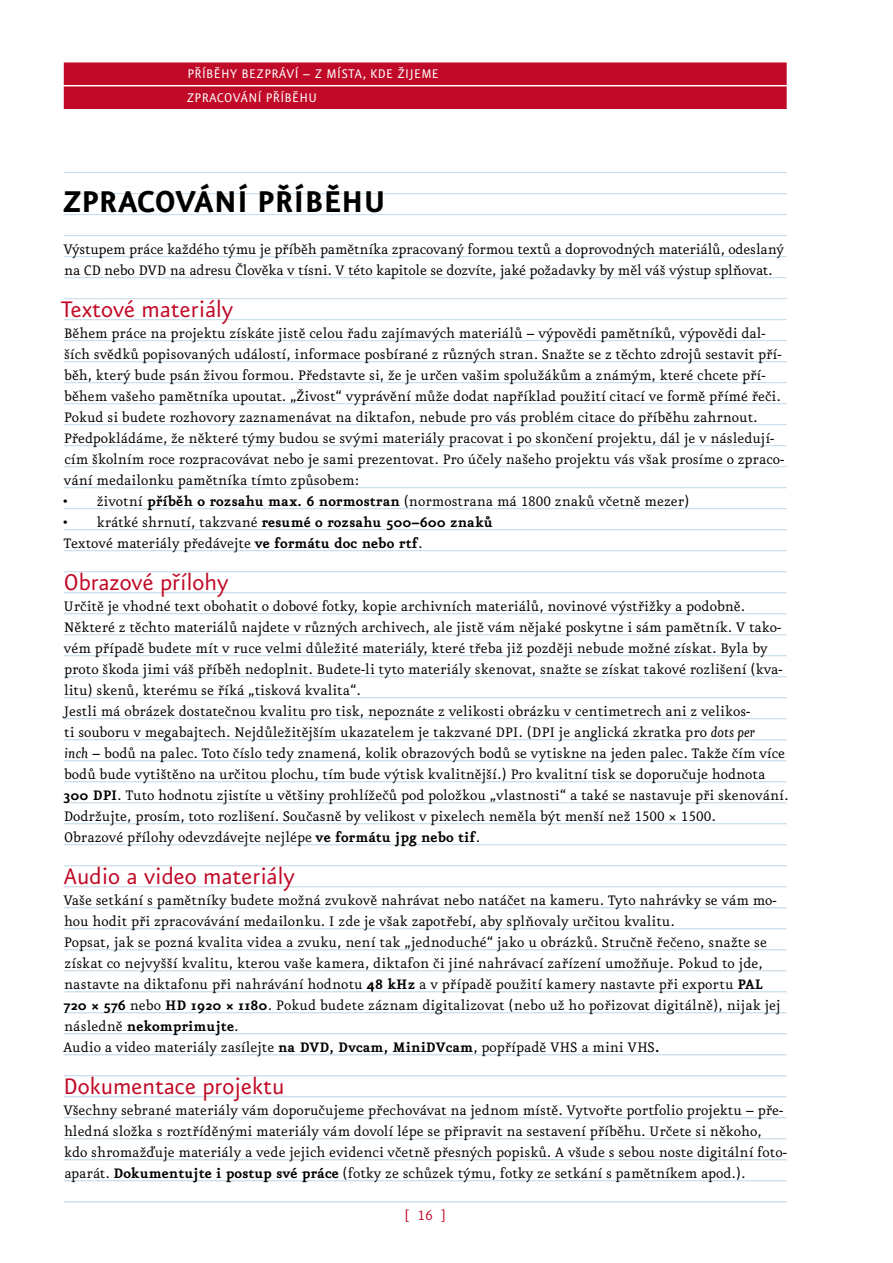
<style>
.page{position:relative;width:893px;height:1263px;background:#fff}
.page>*{position:absolute;margin:0;border:0;box-sizing:border-box;transform-origin:0 0}
.t1{font:700 36px "Eureka Sans OT";color:#000}
.t2{font:27px "Eureka Sans OT";color:#c10a27}
.t3{font:16.5px/21px "Eureka OT";color:#000}
.t4{font:16.5px "Eureka OT";color:#c10a27}
.t5{font:15px/24px "Eureka Sans OT";letter-spacing:.025em;color:#fff}
.s1{font-weight:700}
.s2{font-style:italic}
</style>
<div class="page">
<hr style="left:64px;top:172px;width:723px;height:1px;background:#cfe0eb">
<hr style="left:64px;top:193px;width:723px;height:1px;background:#cfe0eb">
<hr style="left:64px;top:214px;width:723px;height:1px;background:#cfe0eb">
<hr style="left:64px;top:235px;width:723px;height:1px;background:#cfe0eb">
<hr style="left:64px;top:256px;width:723px;height:1px;background:#cfe0eb">
<hr style="left:64px;top:277px;width:723px;height:1px;background:#cfe0eb">
<hr style="left:64px;top:298px;width:723px;height:1px;background:#cfe0eb">
<hr style="left:64px;top:319px;width:723px;height:1px;background:#cfe0eb">
<hr style="left:64px;top:340px;width:723px;height:1px;background:#cfe0eb">
<hr style="left:64px;top:361px;width:723px;height:1px;background:#cfe0eb">
<hr style="left:64px;top:382px;width:723px;height:1px;background:#cfe0eb">
<hr style="left:64px;top:403px;width:723px;height:1px;background:#cfe0eb">
<hr style="left:64px;top:424px;width:723px;height:1px;background:#cfe0eb">
<hr style="left:64px;top:445px;width:723px;height:1px;background:#cfe0eb">
<hr style="left:64px;top:466px;width:723px;height:1px;background:#cfe0eb">
<hr style="left:64px;top:487px;width:723px;height:1px;background:#cfe0eb">
<hr style="left:64px;top:508px;width:723px;height:1px;background:#cfe0eb">
<hr style="left:64px;top:529px;width:723px;height:1px;background:#cfe0eb">
<hr style="left:64px;top:550px;width:723px;height:1px;background:#cfe0eb">
<hr style="left:64px;top:571px;width:723px;height:1px;background:#cfe0eb">
<hr style="left:64px;top:592px;width:723px;height:1px;background:#cfe0eb">
<hr style="left:64px;top:613px;width:723px;height:1px;background:#cfe0eb">
<hr style="left:64px;top:634px;width:723px;height:1px;background:#cfe0eb">
<hr style="left:64px;top:655px;width:723px;height:1px;background:#cfe0eb">
<hr style="left:64px;top:676px;width:723px;height:1px;background:#cfe0eb">
<hr style="left:64px;top:697px;width:723px;height:1px;background:#cfe0eb">
<hr style="left:64px;top:718px;width:723px;height:1px;background:#cfe0eb">
<hr style="left:64px;top:739px;width:723px;height:1px;background:#cfe0eb">
<hr style="left:64px;top:760px;width:723px;height:1px;background:#cfe0eb">
<hr style="left:64px;top:781px;width:723px;height:1px;background:#cfe0eb">
<hr style="left:64px;top:802px;width:723px;height:1px;background:#cfe0eb">
<hr style="left:64px;top:823px;width:723px;height:1px;background:#cfe0eb">
<hr style="left:64px;top:844px;width:723px;height:1px;background:#cfe0eb">
<hr style="left:64px;top:865px;width:723px;height:1px;background:#cfe0eb">
<hr style="left:64px;top:886px;width:723px;height:1px;background:#cfe0eb">
<hr style="left:64px;top:907px;width:723px;height:1px;background:#cfe0eb">
<hr style="left:64px;top:928px;width:723px;height:1px;background:#cfe0eb">
<hr style="left:64px;top:949px;width:723px;height:1px;background:#cfe0eb">
<hr style="left:64px;top:970px;width:723px;height:1px;background:#cfe0eb">
<hr style="left:64px;top:991px;width:723px;height:1px;background:#cfe0eb">
<hr style="left:64px;top:1012px;width:723px;height:1px;background:#cfe0eb">
<hr style="left:64px;top:1033px;width:723px;height:1px;background:#cfe0eb">
<hr style="left:64px;top:1054px;width:723px;height:1px;background:#cfe0eb">
<hr style="left:64px;top:1075px;width:723px;height:1px;background:#cfe0eb">
<hr style="left:64px;top:1096px;width:723px;height:1px;background:#cfe0eb">
<hr style="left:64px;top:1117px;width:723px;height:1px;background:#cfe0eb">
<hr style="left:64px;top:1138px;width:723px;height:1px;background:#cfe0eb">
<hr style="left:64px;top:1159px;width:723px;height:1px;background:#cfe0eb">
<hr style="left:64px;top:1180px;width:723px;height:1px;background:#cfe0eb">
<hr style="left:64px;top:1201px;width:723px;height:1px;background:#cfe0eb">
<div style="left:64px;top:62px;width:723px;height:23px;background:#c10a27"></div>
<div style="left:64px;top:86px;width:723px;height:23px;background:#c10a27"></div>
<p class="t5" style="left:187px;top:62px;width:254px">Příběhy bezpráví – z místa, kde žijeme<br>ZPRACOVÁNÍ</p>
<p class="t5" style="left:266px;top:86px;width:16px">PŘÍBĚHU</p>
<h1 class="t1" style="left:63px;top:184px;width:324px">ZPRACOVÁNÍ PŘÍBĚHU</h1>
<p class="t3" style="left:63px;top:239px;width:722px">Výstupem práce každého týmu je příběh pamětníka zpracovaný formou textů a doprovodných materiálů, odeslaný na CD nebo DVD na adresu Člověka v tísni. V této kapitole se dozvíte, jaké požadavky by měl váš výstup splňovat.</p>
<h2 class="t2" style="left:61px;top:295px;width:174px">Textové materiály</h2>
<p class="t3" style="left:64px;top:323px;width:722px">Během práce na projektu získáte jistě celou řadu zajímavých materiálů – výpovědi pamětníků, výpovědi dal&shy;ších svědků popisovaných událostí, informace posbírané z různých stran. Snažte se z těchto zdrojů sestavit pří&shy;běh, který bude psán živou formou. Představte si, že je určen vašim spolužákům a známým, které chcete pří&shy;během vašeho pamětníka upoutat. „Živost“ vyprávění může dodat například použití citací ve formě přímé řeči.<br>Pokud si budete rozhovory zaznamenávat na diktafon, nebude pro vás problém citace do příběhu zahrnout.<br>Předpokládáme, že některé týmy budou se svými materiály pracovat i po skončení projektu, dál je v následují&shy;cím školním roce rozpracovávat nebo je sami prezentovat. Pro účely našeho projektu vás však prosíme o zpraco&shy;vání medailonku pamětníka tímto způsobem:</p>
<p class="t3" style="left:63px;top:491px;width:628px">• životní <span class="s1">příběh o rozsahu max. 6 normostran</span> (normostrana má 1800 znaků včetně mezer)</p>
<p class="t3" style="left:63px;top:512px;width:432px">• krátké shrnutí, takzvané <span class="s1">resumé o rozsahu 500–600 znaků<br></span>Textové materiály předávejte <span class="s1">ve formátu doc nebo rtf</span>.</p>
<h2 class="t2" style="left:64px;top:568px;width:166px">Obrazové přílohy</h2>
<p class="t3" style="left:63px;top:596px;width:727px">Určitě je vhodné text obohatit o dobové fotky, kopie archivních materiálů, novinové výstřižky a podobně.<br>Některé z těchto materiálů najdete v různých archivech, ale jistě vám nějaké poskytne i sám pamětník. V tako&shy;vém případě budete mít v ruce velmi důležité materiály, které třeba již později nebude možné získat. Byla by proto škoda jimi váš příběh nedoplnit. Budete-li tyto materiály skenovat, snažte se získat takové rozlišení (kva&shy;litu) skenů, kterému se říká „tisková kvalita“.<br>Jestli má obrázek dostatečnou kvalitu pro tisk, nepoznáte z velikosti obrázku v centimetrech ani z velikos-<br>ti souboru v megabajtech. Nejdůležitějším ukazatelem je takzvané DPI. (DPI je anglická zkratka pro <span class="s2">dots per<br>inch</span> – bodů na palec. Toto číslo tedy znamená, kolik obrazových bodů se vytiskne na jeden palec. Takže čím více bodů bude vytištěno na určitou plochu, tím bude výtisk kvalitnější.) Pro kvalitní tisk se doporučuje hodnota <span class="s1">300 DPI</span>. Tuto hodnotu zjistíte u většiny prohlížečů pod položkou „vlastnosti“ a také se nastavuje při skenování.<br>Dodržujte, prosím, toto rozlišení. Současně by velikost v pixelech neměla být menší než 1500 × 1500.<br>Obrazové přílohy odevzdávejte nejlépe <span class="s1">ve formátu jpg nebo tif</span>.</p>
<h2 class="t2" style="left:64px;top:862px;width:233px">Audio a video materiály</h2>
<p class="t3" style="left:63px;top:890px;width:719px">Vaše setkání s pamětníky budete možná zvukově nahrávat nebo natáčet na kameru. Tyto nahrávky se vám mo&shy;hou hodit při zpracovávání medailonku. I zde je však zapotřebí, aby splňovaly určitou kvalitu.<br>Popsat, jak se pozná kvalita videa a zvuku, není tak „jednoduché“ jako u obrázků. Stručně řečeno, snažte se získat co nejvyšší kvalitu, kterou vaše kamera, diktafon či jiné nahrávací zařízení umožňuje. Pokud to jde, nastavte na diktafonu při nahrávání hodnotu <span class="s1">48 kHz</span> a v případě použití kamery nastavte při exportu <span class="s1">PAL 720 × 576</span> nebo <span class="s1">HD 1920 × 1180</span>. Pokud budete záznam digitalizovat (nebo už ho pořizovat digitálně), nijak jej následně <span class="s1">nekomprimujte</span>.<br>Audio a video materiály zasílejte <span class="s1">na DVD, Dvcam, MiniDVcam</span>, popřípadě VHS a mini VHS<span class="s1">.</span></p>
<h2 class="t2" style="left:64px;top:1072px;width:222px">Dokumentace projektu</h2>
<p class="t3" style="left:63px;top:1100px;width:725px">Všechny sebrané materiály vám doporučujeme přechovávat na jednom místě. Vytvořte portfolio projektu – pře&shy;hledná složka s roztříděnými materiály vám dovolí lépe se připravit na sestavení příběhu. Určete si někoho, kdo shromažďuje materiály a vede jejich evidenci včetně přesných popisků. A všude s sebou noste digitální foto&shy;aparát. <span class="s1">Dokumentujte i postup své práce</span> (fotky ze schůzek týmu, fotky ze setkání s pamětníkem apod.).</p>
<p class="t4" style="left:405px;top:1207px;width:42px">[16]</p>
</div>
